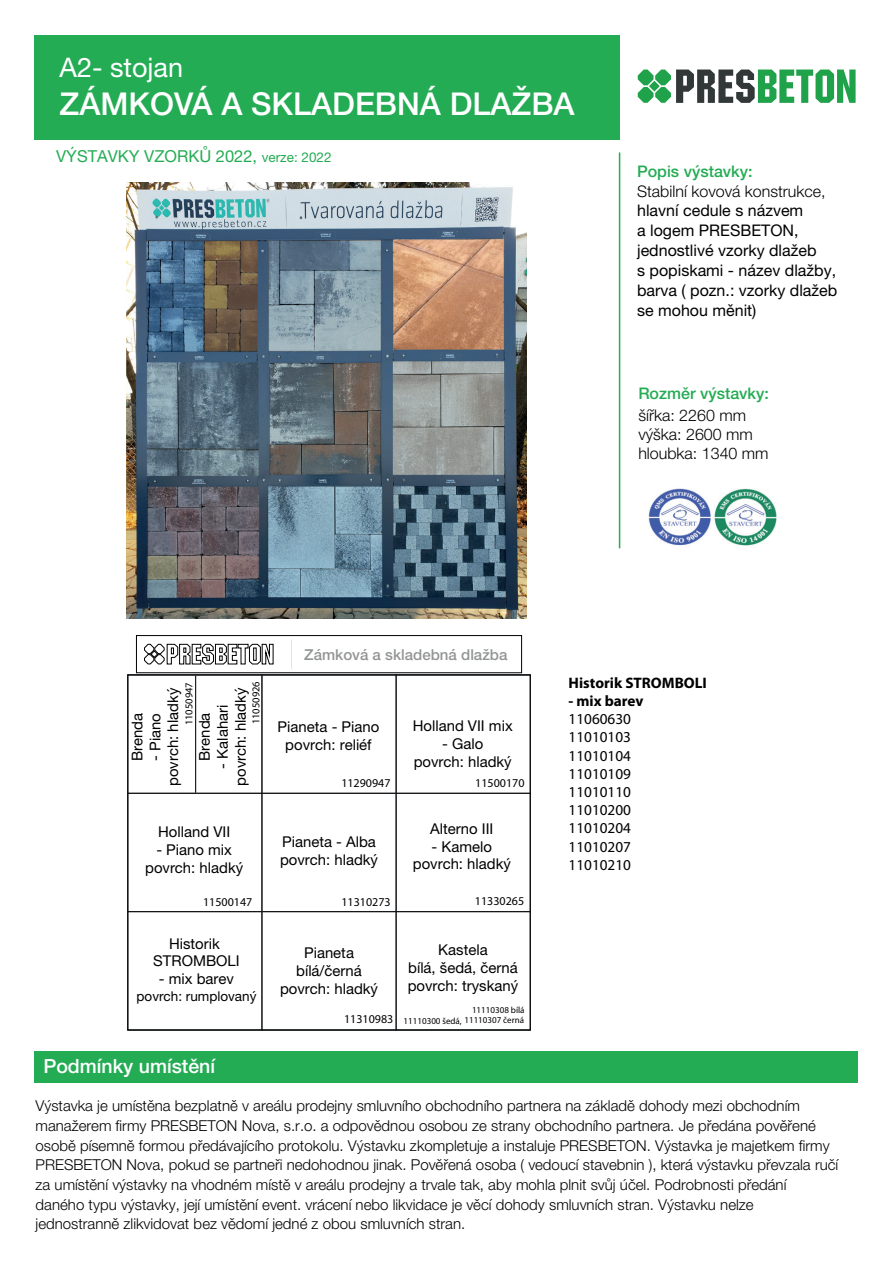
<style>
.page{position:relative;width:894px;height:1263px;background:#fff}
.page>*{position:absolute;margin:0;border:0;box-sizing:border-box;transform-origin:0 0}
.t1{font:500 31.5px "Helvetica Neue LT Pro";color:#fff}
.t2{font:27px "Helvetica Neue LT Pro";color:#fff}
.t3{font:500 19.5px "Helvetica Neue LT Pro";color:#fff}
.t4{font:16.5px "Helvetica Neue LT Pro";color:#24ac54}
.t5{font:16.05px/19.8px "Helvetica Neue LT Pro";color:#000001}
.t6{font:300 16.05px/19.2px "Helvetica Neue LT Pro";color:#000001}
.t7{font:500 16.05px "Helvetica Neue LT Pro";color:#24ac54}
.t8{font:15.15px/18.3px "Myriad Pro";color:#000001;text-align:justify}
.t9{font:700 15.15px "Myriad Pro";color:#000001}
.t10{font:300 15px/19.6px "Helvetica Neue LT Pro";color:#000001}
.t11{font:500 15px "Helvetica Neue LT Pro";color:#939595}
.t12{font:14.85px/17.9px "Helvetica Neue LT Pro";color:#000001;text-align:center}
.t13{font:13.5px "Helvetica Neue LT Pro";color:#000001}
.t14{font:12px "Myriad Pro";color:#000001}
.t15{font:10.5px "Myriad Pro";color:#000001}
.t16{font:9px "Myriad Pro";color:#000001}
.s1{font-size:13.5px}
.s2{font-size:12px}
</style>
<div class="page">
<img style="left:648px;top:488px;width:129px;height:58px">
<div style="left:34px;top:35px;width:585px;height:104px;background:#24ac54"></div>
<hr style="left:618px;top:152px;width:2px;height:396px;background:#24ac54">
<div style="left:34px;top:1051px;width:823px;height:32px;background:#24ac54"></div>
<svg style="left:637px;top:69px;width:218px;height:34px"></svg>
<div style="left:136px;top:635px;width:385px;height:38px;border:1px solid #000001"></div>
<svg style="left:144px;top:643px;width:129px;height:21px"></svg>
<div style="left:261px;top:674px;width:135px;height:356px;border:1px solid #101315"></div>
<div style="left:127px;top:674px;width:403px;height:119px;border:1px solid #101315"></div>
<div style="left:127px;top:792px;width:403px;height:120px;border:1px solid #101315"></div>
<div style="left:127px;top:911px;width:403px;height:119px;border:1px solid #101315"></div>
<img style="left:126px;top:182px;width:400px;height:436px">
<hr style="left:195px;top:675px;width:1px;height:117px;background:#000001">
<h2 class="t2" style="left:60px;top:52px;width:125px">A2- stojan</h2>
<h1 class="t1" style="left:60px;top:85px;width:516px">ZÁMKOVÁ A SKLADEBNÁ DLAŽBA</h1>
<p class="t4" style="left:56px;top:146px;width:277px">VÝSTAVKY VZORKŮ 2022, <span class="s1">verze: 2022</span></p>
<p class="t7" style="left:637px;top:161px;width:117px">Popis výstavky:</p>
<p class="t6" style="left:637px;top:181px;width:190px">Stabilní kovová konstrukce,</p>
<p class="t5" style="left:637px;top:200px;width:202px">hlavní cedule s názvem<br>a logem PRESBETON, jednostlivé vzorky dlažeb<br>s popiskami - název dlažby, barva ( pozn.: vzorky dlažeb se mohou měnit)</p>
<p class="t7" style="left:638px;top:383px;width:132px">Rozměr výstavky:</p>
<p class="t6" style="left:638px;top:405px;width:132px">šířka: 2260 mm výška: 2600 mm hloubka: 1340 mm</p>
<p class="t11" style="left:304px;top:645px;width:204px">Zámková a skladebná dlažba</p>
<p class="t15" style="left:182px;top:725px;width:45px;rotate:-90deg">11050947</p>
<p class="t15" style="left:249px;top:724px;width:45px;rotate:-90deg">11050926</p>
<p class="t12" style="left:213px;top:785px;width:99px;rotate:-90deg">- Kalahari povrch: hladký</p>
<p class="t12" style="left:146px;top:785px;width:99px;rotate:-90deg">- Piano povrch: hladký</p>
<p class="t12" style="left:195px;top:760px;width:50px;rotate:-90deg">Brenda</p>
<p class="t12" style="left:128px;top:761px;width:50px;rotate:-90deg">Brenda</p>
<p class="t12" style="left:277px;top:717px;width:103px">Pianeta - Piano povrch: reliéf</p>
<p class="t12" style="left:412px;top:717px;width:101px">Holland VII mix</p>
<p class="t12" style="left:413px;top:735px;width:99px">- Galo<br>povrch: hladký</p>
<p class="t14" style="left:341px;top:775px;width:51px">11290947</p>
<p class="t14" style="left:475px;top:775px;width:51px">11500170</p>
<p class="t12" style="left:158px;top:823px;width:73px">Holland VII</p>
<p class="t12" style="left:145px;top:840px;width:99px">- Piano mix povrch: hladký</p>
<p class="t12" style="left:280px;top:832px;width:99px;text-align:left">Pianeta - Alba povrch: hladký</p>
<p class="t12" style="left:430px;top:819px;width:65px">Alterno III</p>
<p class="t12" style="left:412px;top:837px;width:99px">- Kamelo povrch: hladký</p>
<p class="t14" style="left:203px;top:894px;width:51px">11500147</p>
<p class="t14" style="left:341px;top:894px;width:51px">11310273</p>
<p class="t14" style="left:475px;top:893px;width:51px">11330265</p>
<p class="t12" style="left:153px;top:934px;width:88px">Historik<br>STROMBOLI</p>
<p class="t12" style="left:159px;top:969px;width:77px">- mix barev</p>
<p class="t13" style="left:136px;top:987px;width:121px">povrch: rumplovaný</p>
<h3 class="t3" style="left:43px;top:1054px;width:173px">Podmínky umístění</h3>
<p class="t12" style="left:280px;top:943px;width:99px">Pianeta bílá/černá povrch: hladký</p>
<p class="t12" style="left:407px;top:941px;width:112px">Kastela<br>bílá, šedá, černá povrch: tryskaný</p>
<p class="t16" style="left:472px;top:1004px;width:54px">11110308 bílá</p>
<p class="t16" style="left:344px;top:1014px;width:181px"><span class="s2">11310983</span> 11110300 šedá, 11110307 černá</p>
<p class="t9" style="left:568px;top:672px;width:140px">Historik STROMBOLI</p>
<p class="t9" style="left:568px;top:690px;width:76px">- mix barev</p>
<p class="t8" style="left:568px;top:709px;width:64px">11060630<br>11010103<br>11010104<br>11010109<br>11010110<br>11010200<br>11010204<br>11010207<br>11010210</p>
<p class="t10" style="left:36px;top:1095px;width:804px">Výstavka je umístěna bezplatně v areálu prodejny smluvního obchodního partnera na základě dohody mezi obchodním manažerem firmy PRESBETON Nova, s.r.o. a odpovědnou osobou ze strany obchodního partnera. Je předána pověřené osobě písemně formou předávajícího protokolu. Výstavku zkompletuje a instaluje PRESBETON. Výstavka je majetkem firmy PRESBETON Nova, pokud se partneři nedohodnou jinak. Pověřená osoba ( vedoucí stavebnin ), která výstavku převzala ručí za umístění výstavky na vhodném místě v areálu prodejny a trvale tak, aby mohla plnit svůj účel. Podrobnosti předání daného typu výstavky, její umístění event. vrácení nebo likvidace je věcí dohody smluvních stran. Výstavku nelze jednostranně zlikvidovat bez vědomí jedné z obou smluvních stran.</p>
</div>
